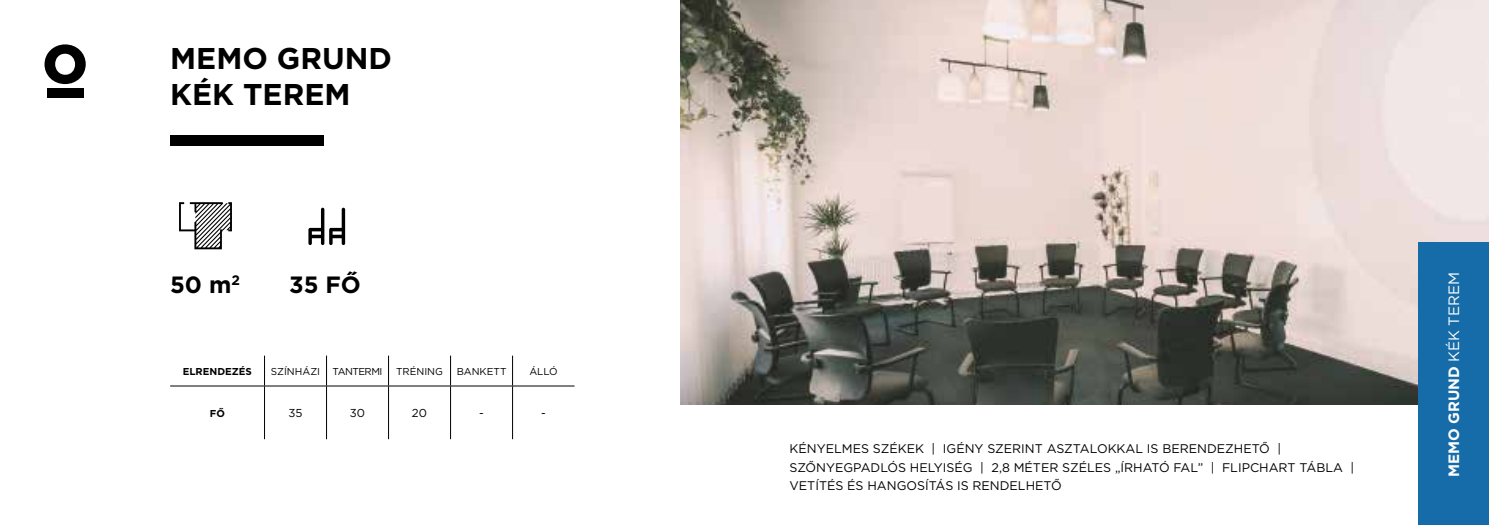
<style>
.page{position:relative;width:1489px;height:525px;background:#fff}
.page>*{position:absolute;margin:0;border:0;box-sizing:border-box;transform-origin:0 0}
.t1{font:700 30px/36px "Gotham";color:#000}
.t2{font:700 23.5px "Gotham";color:#000}
.t3{font:700 15px "Gotham";color:#fffefd}
.t4{font:12.5px/18.8px "Gotham";color:#000}
.t5{font:11.5px "Gotham";color:#000}
.t6{font:10px "Gotham";color:#000}
.t7{font:10px "Gotham";letter-spacing:-.03em;color:#000}
.t8{font:700 10px "Gotham";color:#000}
.s1{font-weight:400}
</style>
<div class="page">
<img style="left:680px;top:0;width:808px;height:404px">
<div style="left:1417px;top:242px;width:71px;height:282px;background:#156ca9"></div>
<div style="left:47px;top:88px;width:36px;height:10px;background:#000"></div>
<svg style="left:45px;top:44px;width:41px;height:40px"></svg>
<svg style="left:179px;top:202px;width:53px;height:47px"></svg>
<svg style="left:308px;top:207px;width:37px;height:38px"></svg>
<div style="left:170px;top:135px;width:153px;height:10px;background:#000"></div>
<hr style="left:264px;top:385px;width:62px;height:1px;background:#000">
<hr style="left:326px;top:385px;width:62px;height:1px;background:#000">
<hr style="left:388px;top:385px;width:62px;height:1px;background:#000">
<hr style="left:450px;top:385px;width:62px;height:1px;background:#000">
<hr style="left:512px;top:385px;width:62px;height:1px;background:#000">
<hr style="left:326px;top:355px;width:1px;height:30px;background:#000">
<hr style="left:388px;top:355px;width:1px;height:30px;background:#000">
<hr style="left:450px;top:355px;width:1px;height:30px;background:#000">
<hr style="left:512px;top:355px;width:1px;height:30px;background:#000">
<hr style="left:326px;top:386px;width:1px;height:53px;background:#000">
<hr style="left:388px;top:386px;width:1px;height:53px;background:#000">
<hr style="left:450px;top:386px;width:1px;height:53px;background:#000">
<hr style="left:512px;top:386px;width:1px;height:53px;background:#000">
<hr style="left:264px;top:355px;width:1px;height:30px;background:#000">
<hr style="left:170px;top:385px;width:94px;height:1px;background:#000">
<hr style="left:264px;top:386px;width:1px;height:53px;background:#000">
<h1 class="t1" style="left:170px;top:40px;width:223px">MEMO GRUND<br>KÉK TEREM</h1>
<h2 class="t2" style="left:170px;top:268px;width:71px">50 m<sup>2</sup></h2>
<h2 class="t2" style="left:289px;top:268px;width:73px">35 FŐ</h2>
<p class="t3" style="left:1443px;top:477px;width:207px;rotate:-90deg">MEMO GRUND <span class="s1">KÉK TEREM</span></p>
<p class="t8" style="left:183px;top:364px;width:71px">ELRENDEZÉS</p>
<p class="t7" style="left:271px;top:364px;width:113px">SZÍNHÁZI TANTERMI</p>
<p class="t6" style="left:396px;top:364px;width:48px">TRÉNING</p>
<p class="t6" style="left:456px;top:364px;width:51px">BANKETT</p>
<p class="t6" style="left:529px;top:364px;width:30px">ÁLLÓ</p>
<p class="t8" style="left:210px;top:406px;width:17px">FŐ</p>
<p class="t5" style="left:288px;top:405px;width:16px">35</p>
<p class="t5" style="left:350px;top:405px;width:17px">30</p>
<p class="t5" style="left:412px;top:405px;width:17px">20</p>
<p class="t5" style="left:479px;top:405px;width:6px">-</p>
<p class="t5" style="left:541px;top:405px;width:6px">-</p>
<p class="t4" style="left:789px;top:438px;width:566px">KÉNYELMES SZÉKEK | IGÉNY SZERINT ASZTALOKKAL IS BERENDEZHETŐ |<br>SZŐNYEGPADLÓS HELYISÉG | 2,8 MÉTER SZÉLES „ÍRHATÓ FAL” | FLIPCHART TÁBLA |<br>VETÍTÉS ÉS HANGOSÍTÁS IS RENDELHETŐ</p>
</div>
